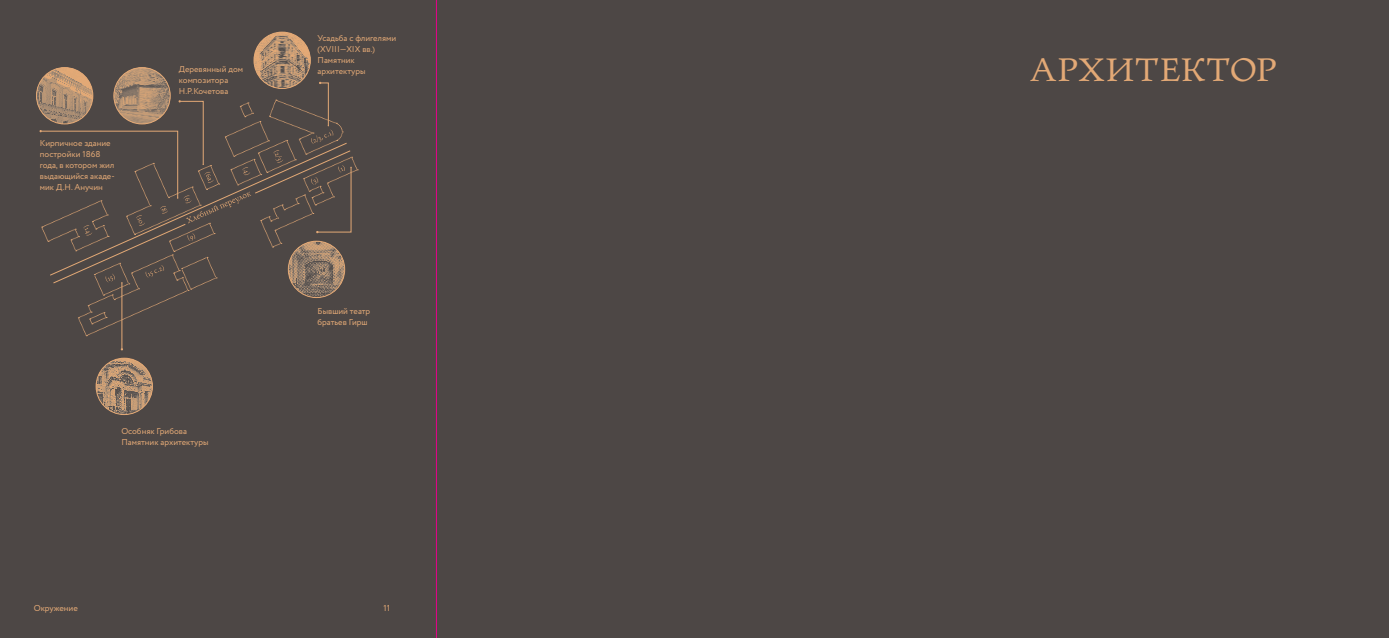
<style>
.page{position:relative;width:1389px;height:638px;background:#fff}
.page>*{position:absolute;margin:0;border:0;box-sizing:border-box;transform-origin:0 0}
.t1{font:37px "Maiola Pro";color:#e3a976;scale:1.1 1}
.t2{font:8.6px "Circe";color:#e3a976}
.t3{font:8.5px/11px "Circe";color:#e3a976}
</style>
<div class="page">
<div style="left:908px;top:0;width:481px;height:638px;background:#4d4745"></div>
<div style="left:0;top:0;width:908px;height:638px;background:#4d4745"></div>
<img style="left:114px;top:68px;width:56px;height:56px;border-radius:28px">
<img style="left:36px;top:68px;width:57px;height:56px;border-radius:28px">
<img style="left:254px;top:32px;width:56px;height:56px;border-radius:28px">
<div style="left:254px;top:32px;width:57px;height:57px;border:1px solid #e3a976;border-radius:50%"></div>
<img style="left:96px;top:358px;width:56px;height:56px;border-radius:28px">
<div style="left:96px;top:358px;width:57px;height:57px;border:1px solid #e3a976;border-radius:50%"></div>
<hr style="left:122px;top:283px;width:1px;height:66px;background:#e3a976">
<svg style="left:40px;top:82px;width:318px;height:254px"></svg>
<hr style="left:436px;top:0;width:1px;height:638px;background:#ea008b">
<p class="t3" style="left:40px;top:138px;width:76px">Кирпичное здание постройки 1868 года, в котором жил выдающийся акаде&shy;мик Д.Н. Анучин</p>
<p class="t3" style="left:179px;top:64px;width:66px">Деревянный дом композитора<br>Н.Р.Кочетова</p>
<p class="t3" style="left:121px;top:426px;width:89px">Особняк Грибова<br>Памятник архитектуры</p>
<p class="t3" style="left:318px;top:32px;width:80px">Усадьба с флигелями (XVIII—XIX вв.)<br>Памятник архитектуры</p>
<p class="t3" style="left:318px;top:305px;width:54px">Бывший театр братьев Гирш</p>
<p class="t2" style="left:34px;top:602px;width:46px">Окружение</p>
<p class="t2" style="left:384px;top:602px;width:8px">11</p>
<h1 class="t1" style="left:1030px;top:50px;width:226px">АРХИТЕКТОР</h1>
</div>
